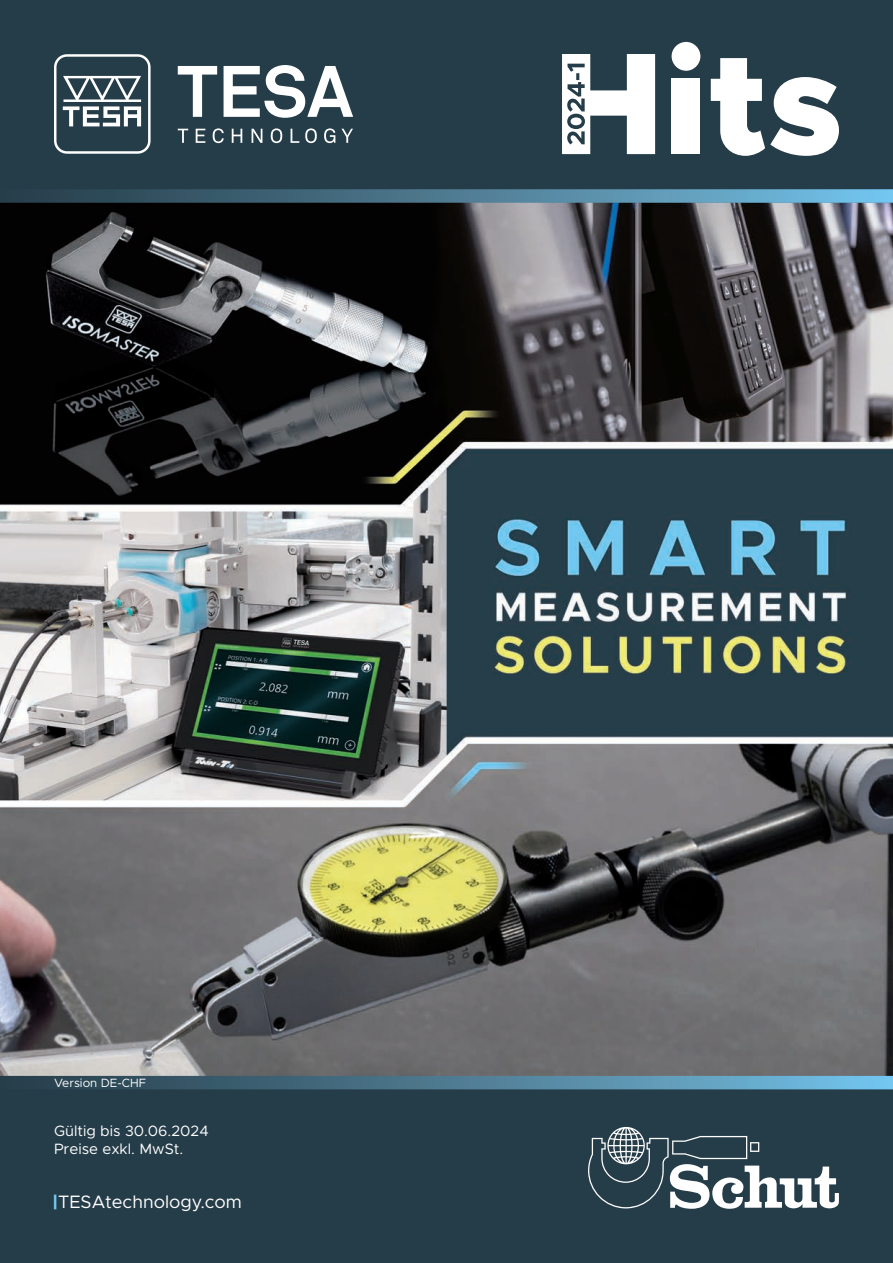
<style>
.page{position:relative;width:893px;height:1263px;background:#253c49}
.page>*{position:absolute;margin:0;border:0;box-sizing:border-box;transform-origin:0 0}
.t1{font:18px "Metropolis";color:#fff}
.t2{font:15px/18px "Metropolis";color:#fff}
.t3{font:12px "Metropolis";color:#fff}
.s1{font-weight:900;color:#72caf1}
</style>
<div class="page">
<img style="left:0;top:203px;width:893px;height:873px">
<svg style="left:54px;top:54px;width:97px;height:100px"></svg>
<svg style="left:178px;top:66px;width:39px;height:51px"></svg>
<svg style="left:224px;top:65px;width:129px;height:53px"></svg>
<svg style="left:178px;top:129px;width:10px;height:14px"></svg>
<svg style="left:196px;top:129px;width:9px;height:14px"></svg>
<svg style="left:213px;top:128px;width:11px;height:15px"></svg>
<svg style="left:232px;top:129px;width:10px;height:14px"></svg>
<svg style="left:252px;top:129px;width:10px;height:14px"></svg>
<svg style="left:271px;top:128px;width:11px;height:15px"></svg>
<svg style="left:291px;top:129px;width:8px;height:14px"></svg>
<svg style="left:305px;top:128px;width:12px;height:15px"></svg>
<svg style="left:324px;top:128px;width:11px;height:15px"></svg>
<svg style="left:341px;top:129px;width:12px;height:14px"></svg>
<svg style="left:562px;top:54px;width:93px;height:100px"></svg>
<div style="left:672px;top:42px;width:28px;height:29px;background:#fff;border-radius:50%"></div>
<div style="left:672px;top:79px;width:28px;height:75px;background:#fff"></div>
<svg style="left:711px;top:58px;width:128px;height:98px"></svg>
<svg style="left:71px;top:1076px;width:822px;height:13px;background:#50819a"></svg>
<svg style="left:0;top:189px;width:893px;height:14px;background:#4c7a91"></svg>
<svg style="left:588px;top:1127px;width:251px;height:82px"></svg>
<p class="t3" style="left:54px;top:1076px;width:94px">Version DE-CHF</p>
<p class="t2" style="left:54px;top:1122px;width:156px">Gültig bis 30.06.2024<br>Preise exkl. MwSt.</p>
<p class="t1" style="left:52px;top:1190px;width:191px"><span class="s1">|</span>TESAtechnology.com</p>
</div>
